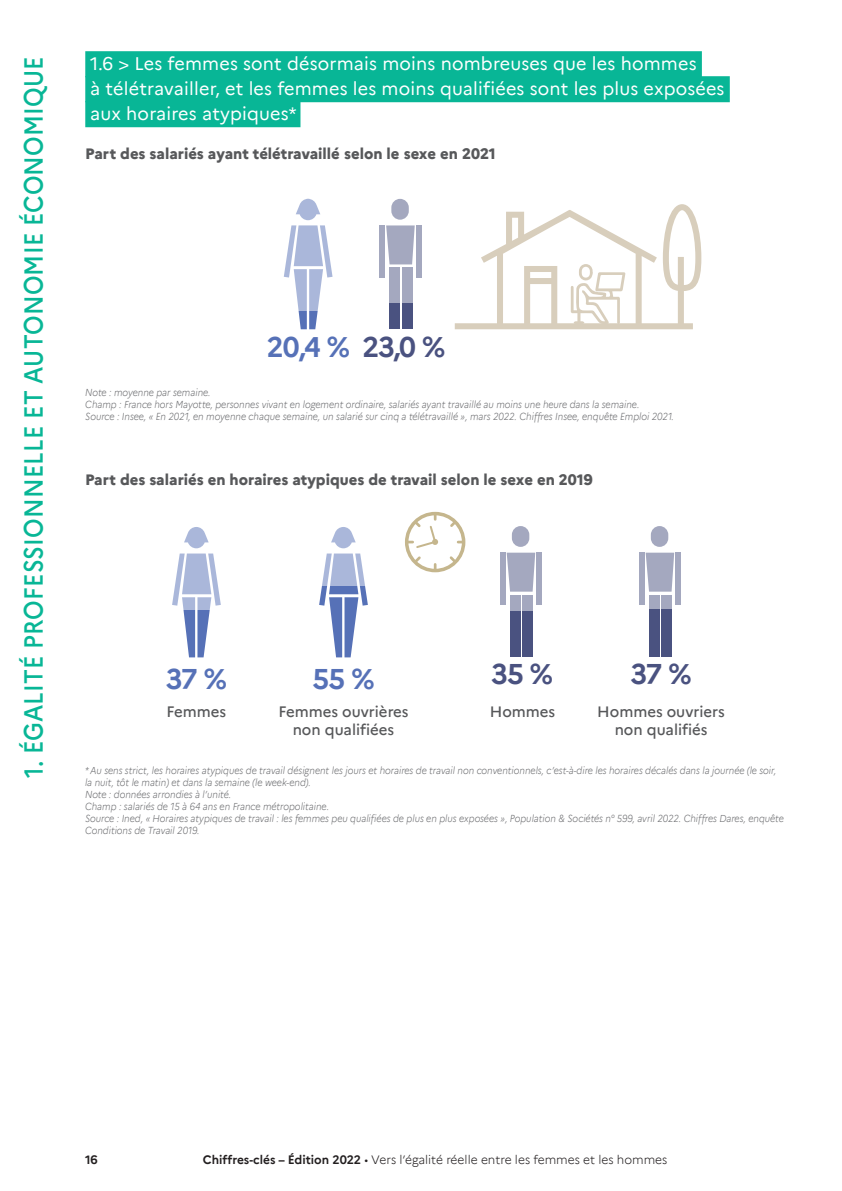
<style>
.page{position:relative;width:842px;height:1191px;background:#fff}
.page>*{position:absolute;margin:0;border:0;box-sizing:border-box;transform-origin:0 0}
.t1{font:700 28px "Marianne";letter-spacing:-.035em;color:#5671b7}
.t2{font:700 28px "Marianne";color:#4a5280}
.t3{font:500 26px "Marianne";letter-spacing:.01em;color:#08b696;scale:.9 1}
.H1_1{font:18px/25px "Marianne";letter-spacing:.01em;color:#fff}
.t4{font:800 15px "Marianne";color:#57585a}
.t5{font:500 15px/18px "Marianne";color:#57585a;text-align:center}
.t6{font:300 12px "Marianne";color:#231f20}
.t7{font:700 12px "Marianne";color:#231f20}
.Sources{font:italic 300 10px/12px "Marianne";color:#6c6d70;scale:.91 1}
.s1{color:#4a5280}
.s2{font-weight:700}
</style>
<div class="page">
<div style="left:85px;top:51px;width:617px;height:26px;background:#08b696"></div>
<div style="left:85px;top:76px;width:645px;height:26px;background:#08b696"></div>
<div style="left:85px;top:101px;width:215px;height:26px;background:#08b696"></div>
<div style="left:405px;top:512px;width:60px;height:60px;border:4px solid #c5b68d;border-radius:50%"></div>
<svg style="left:408px;top:514px;width:30px;height:34px"></svg>
<svg style="left:448px;top:518px;width:11px;height:11px"></svg>
<svg style="left:447px;top:554px;width:11px;height:11px"></svg>
<svg style="left:412px;top:554px;width:11px;height:11px"></svg>
<div style="left:649px;top:594px;width:10px;height:62px;background:#4a5280"></div>
<div style="left:661px;top:594px;width:11px;height:62px;background:#4a5280"></div>
<svg style="left:639px;top:526px;width:42px;height:82px;fill:#a4a8bf"></svg>
<svg style="left:298px;top:310px;width:20px;height:19px"></svg>
<svg style="left:183px;top:609px;width:27px;height:48px"></svg>
<svg style="left:319px;top:585px;width:49px;height:72px"></svg>
<div style="left:390px;top:267px;width:10px;height:62px;background:#4a5280"></div>
<div style="left:402px;top:267px;width:10px;height:62px;background:#4a5280"></div>
<div style="left:510px;top:594px;width:11px;height:62px;background:#4a5280"></div>
<div style="left:523px;top:594px;width:10px;height:62px;background:#4a5280"></div>
<svg style="left:283px;top:199px;width:50px;height:111px"></svg>
<svg style="left:172px;top:527px;width:49px;height:82px"></svg>
<svg style="left:322px;top:527px;width:43px;height:58px;fill:#adbadc"></svg>
<svg style="left:379px;top:199px;width:43px;height:104px;fill:#a4a8bf"></svg>
<svg style="left:500px;top:526px;width:42px;height:85px;fill:#a4a8bf"></svg>
<svg style="left:455px;top:204px;width:246px;height:125px"></svg>
<h2 class="t3" style="left:13px;top:777px;width:803px;rotate:-90deg">1. ÉGALITÉ PROFESSIONNELLE ET AUTONOMIE ÉCONOMIQUE</h2>
<p class="H1_1" style="left:90px;top:50px;width:636px">1.6 &gt; Les femmes sont désormais moins nombreuses que les hommes<br>à télétravailler, et les femmes les moins qualifiées sont les plus exposées aux horaires atypiques*</p>
<p class="t4" style="left:85px;top:142px;width:412px">Part des salariés ayant télétravaillé selon le sexe en 2021</p>
<p class="t1" style="left:267px;top:325px;width:180px">20,4 % <span class="s1">23,0 %</span></p>
<p class="Sources" style="left:85px;top:386px;width:139px">Note : moyenne par semaine.</p>
<p class="Sources" style="left:85px;top:398px;width:610px">Champ : France hors Mayotte, personnes vivant en logement ordinaire, salariés ayant travaillé au moins une heure dans la semaine.</p>
<p class="Sources" style="left:85px;top:410px;width:648px">Source : Insee, « En 2021, en moyenne chaque semaine, un salarié sur cinq a télétravaillé », mars 2022. Chiffres Insee, enquête Emploi 2021.</p>
<p class="t4" style="left:85px;top:468px;width:509px">Part des salariés en horaires atypiques de travail selon le sexe en 2019</p>
<p class="t1" style="left:166px;top:657px;width:63px">37 %</p>
<p class="t1" style="left:313px;top:657px;width:64px">55 %</p>
<p class="t2" style="left:630px;top:652px;width:63px">37 %</p>
<p class="t2" style="left:491px;top:652px;width:63px">35 %</p>
<p class="t5" style="left:167px;top:701px;width:61px">Femmes</p>
<p class="t5" style="left:490px;top:701px;width:67px">Hommes</p>
<p class="t5" style="left:597px;top:701px;width:129px">Hommes ouvriers non qualifiés</p>
<p class="t5" style="left:278px;top:701px;width:132px">Femmes ouvrières non qualifiées</p>
<p class="Sources" style="left:85px;top:763px;width:761px">* Au sens strict, les horaires atypiques de travail désignent les jours et horaires de travail non conventionnels, c’est-à-dire les horaires décalés dans la journée (le soir, la nuit, tôt le matin) et dans la semaine (le week-end).</p>
<p class="Sources" style="left:85px;top:787px;width:162px">Note : données arrondies à l’unité.</p>
<p class="Sources" style="left:85px;top:799px;width:270px">Champ : salariés de 15 à 64 ans en France métropolitaine.</p>
<p class="Sources" style="left:85px;top:811px;width:769px">Source : Ined, « Horaires atypiques de travail : les femmes peu qualifiées de plus en plus exposées », Population &amp; Sociétés n° 599, avril 2022. Chiffres Dares, enquête<br>Conditions de Travail 2019.</p>
<p class="t7" style="left:85px;top:1150px;width:14px">16</p>
<p class="t6" style="left:203px;top:1150px;width:466px"><span class="s2">Chiffres-clés – Édition 2022</span> • Vers l’égalité réelle entre les femmes et les hommes</p>
</div>
